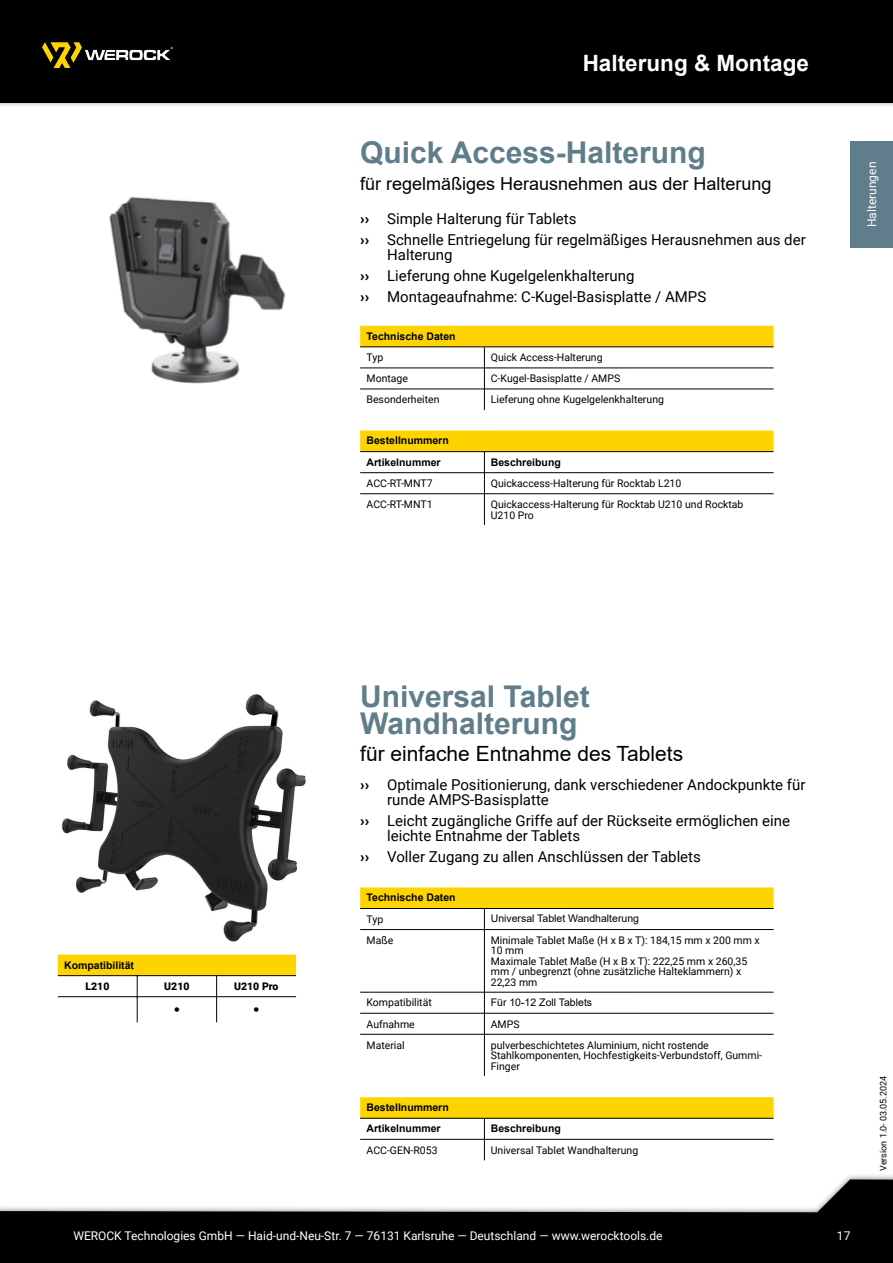
<style>
.page{position:relative;width:893px;height:1263px;background:#fff}
.page>*{position:absolute;margin:0;border:0;box-sizing:border-box;transform-origin:0 0}
.t1{font:700 30px/27px "Arial";color:#607d8b}
.t2{font:700 22.5px "Arial";color:#fff}
.t3{font:21px "Arial";color:#000}
.t4{font:18px "Arial";color:#000}
.t5{font:18px "Arial";color:#010100}
.t6{font:15px/15px "Roboto";color:#000}
.t7{font:12px "Roboto";color:#fff}
.t8{font:10.5px/10.5px "Roboto";color:#000}
.t9{font:700 10.5px/21px "Arial";color:#000}
.t10{font:10.5px "Arial";color:#000}
.t11{font:900 10.5px "Roboto";color:#010100}
.t12{font:700 10.5px "Arial";color:#010100}
.t13{font:9px "Roboto";color:#000}
.s1{font-weight:900}
</style>
<div class="page">
<svg style="left:0;top:1179px;width:893px;height:84px;fill:#000"></svg>
<img style="left:0;top:102px;width:893px;height:4px">
<div style="left:0;top:0;width:893px;height:102px;background:#000"></div>
<div style="left:850px;top:141px;width:43px;height:107px;background:#607d8b"></div>
<img style="left:109px;top:196px;width:177px;height:188px">
<img style="left:61px;top:694px;width:245px;height:248px">
<img style="left:43px;top:43px;width:130px;height:24px">
<div style="left:360px;top:326px;width:414px;height:21px;background:#fed400"></div>
<hr style="left:484px;top:347px;width:1px;height:63px;background:#000">
<hr style="left:360px;top:367px;width:414px;height:1px;background:#000">
<hr style="left:360px;top:389px;width:414px;height:1px;background:#000">
<hr style="left:360px;top:346px;width:414px;height:1px;background:#000">
<div style="left:360px;top:431px;width:414px;height:21px;background:#fed400"></div>
<hr style="left:484px;top:452px;width:1px;height:73px;background:#000">
<hr style="left:360px;top:493px;width:124px;height:1px;background:#000">
<hr style="left:360px;top:451px;width:414px;height:1px;background:#000">
<hr style="left:360px;top:472px;width:414px;height:1px;background:#000">
<hr style="left:484px;top:493px;width:290px;height:1px;background:#000">
<div style="left:58px;top:954px;width:238px;height:22px;background:#fed400"></div>
<hr style="left:216px;top:976px;width:1px;height:46px;background:#000">
<hr style="left:137px;top:976px;width:1px;height:46px;background:#000">
<hr style="left:58px;top:975px;width:238px;height:1px;background:#000">
<hr style="left:58px;top:996px;width:238px;height:1px;background:#000">
<div style="left:360px;top:887px;width:414px;height:21px;background:#fed400"></div>
<hr style="left:484px;top:909px;width:1px;height:167px;background:#000">
<hr style="left:360px;top:929px;width:414px;height:1px;background:#000">
<hr style="left:360px;top:992px;width:414px;height:1px;background:#000">
<hr style="left:360px;top:1013px;width:414px;height:1px;background:#000">
<hr style="left:360px;top:1034px;width:414px;height:1px;background:#000">
<hr style="left:360px;top:908px;width:414px;height:1px;background:#000">
<div style="left:360px;top:1097px;width:414px;height:21px;background:#fed400"></div>
<hr style="left:484px;top:1118px;width:1px;height:42px;background:#000">
<hr style="left:360px;top:1118px;width:414px;height:1px;background:#000">
<hr style="left:360px;top:1139px;width:414px;height:1px;background:#000">
<h2 class="t2" style="left:583px;top:54px;width:228px">Halterung &amp; Montage</h2>
<h1 class="t1" style="left:360px;top:141px;width:347px">Quick Access-Halterung</h1>
<h3 class="t4" style="left:360px;top:177px;width:413px">für regelmäßiges Herausnehmen aus der Halterung</h3>
<h3 class="t6" style="left:360px;top:213px;width:218px"><span class="s1">››</span> Simple Halterung für Tablets</h3>
<h3 class="t6" style="left:387px;top:234px;width:420px;text-indent:-27px"><span class="s1">››</span> Schnelle Entriegelung für regelmäßiges Herausnehmen aus der<br>Halterung</h3>
<h3 class="t6" style="left:360px;top:267px;width:348px;line-height:21px"><span class="s1">››</span> Lieferung ohne Kugelgelenkhalterung<br><span class="s1">››</span> Montageaufnahme: C-Kugel-Basisplatte / AMPS</h3>
<p class="t9" style="left:367px;top:326px;width:91px">Technische Daten</p>
<p class="t8" style="left:367px;top:353px;width:18px">Typ</p>
<p class="t8" style="left:491px;top:353px;width:113px">Quick Access-Halterung</p>
<p class="t8" style="left:367px;top:374px;width:43px">Montage</p>
<p class="t8" style="left:491px;top:374px;width:131px">C-Kugel-Basisplatte / AMPS</p>
<p class="t8" style="left:367px;top:395px;width:75px">Besonderheiten</p>
<p class="t8" style="left:491px;top:395px;width:175px">Lieferung ohne Kugelgelenkhalterung</p>
<p class="t9" style="left:367px;top:431px;width:84px">Bestellnummern<br>Artikelnummer</p>
<p class="t9" style="left:491px;top:452px;width:72px">Beschreibung</p>
<p class="t8" style="left:367px;top:479px;width:68px">ACC-RT-MNT7</p>
<p class="t8" style="left:491px;top:479px;width:192px">Quickaccess-Halterung für Rocktab L210</p>
<p class="t8" style="left:367px;top:500px;width:68px">ACC-RT-MNT1</p>
<p class="t8" style="left:491px;top:500px;width:254px">Quickaccess-Halterung für Rocktab U210 und Rocktab<br>U210 Pro</p>
<p class="t7" style="left:867px;top:227px;width:67px;rotate:-90deg">Halterungen</p>
<h1 class="t1" style="left:360px;top:686px;width:231px">Universal Tablet<br>Wandhalterung</h1>
<h3 class="t3" style="left:360px;top:746px;width:325px">für einfache Entnahme des Tablets</h3>
<p class="t12" style="left:64px;top:961px;width:71px">Kompatibilität</p>
<p class="t11" style="left:86px;top:982px;width:25px">L210</p>
<p class="t11" style="left:164px;top:982px;width:27px">U210</p>
<p class="t11" style="left:234px;top:982px;width:46px">U210 Pro</p>
<h3 class="t5" style="left:174px;top:1003px;width:8px">•</h3>
<h3 class="t5" style="left:253px;top:1003px;width:8px">•</h3>
<h3 class="t6" style="left:387px;top:779px;width:420px;text-indent:-27px"><span class="s1">››</span> Optimale Positionierung, dank verschiedener Andockpunkte für runde AMPS-Basisplatte</h3>
<h3 class="t6" style="left:387px;top:815px;width:404px;text-indent:-27px"><span class="s1">››</span> Leicht zugängliche Griffe auf der Rückseite ermöglichen eine leichte Entnahme der Tablets</h3>
<h3 class="t6" style="left:360px;top:851px;width:342px"><span class="s1">››</span> Voller Zugang zu allen Anschlüssen der Tablets</h3>
<p class="t9" style="left:367px;top:888px;width:91px">Technische Daten</p>
<p class="t8" style="left:367px;top:915px;width:18px">Typ</p>
<p class="t10" style="left:491px;top:915px;width:150px">Universal Tablet Wandhalterung</p>
<p class="t8" style="left:367px;top:936px;width:28px">Maße</p>
<p class="t8" style="left:491px;top:936px;width:270px">Minimale Tablet Maße (H x B x T): 184,15 mm x 200 mm x<br>10 mm<br>Maximale Tablet Maße (H x B x T): 222,25 mm x 260,35 mm / unbegrenzt (ohne zusätzliche Halteklammern) x<br>22,23 mm</p>
<p class="t8" style="left:367px;top:998px;width:67px">Kompatibilität</p>
<p class="t10" style="left:491px;top:998px;width:103px">Für 10-12 Zoll Tablets</p>
<p class="t8" style="left:367px;top:1019px;width:50px">Aufnahme</p>
<p class="t8" style="left:491px;top:1019px;width:30px">AMPS</p>
<p class="t8" style="left:367px;top:1041px;width:40px">Material</p>
<p class="t8" style="left:491px;top:1041px;width:273px">pulverbeschichtetes Aluminium, nicht rostende<br>Stahlkomponenten, Hochfestigkeits-Verbundstoff, Gummi-<br>Finger</p>
<p class="t9" style="left:367px;top:1098px;width:84px">Bestellnummern<br>Artikelnummer</p>
<p class="t9" style="left:491px;top:1119px;width:72px">Beschreibung</p>
<p class="t8" style="left:367px;top:1146px;width:73px">ACC-GEN-R053</p>
<p class="t8" style="left:491px;top:1146px;width:149px">Universal Tablet Wandhalterung</p>
<p class="t7" style="left:73px;top:1231px;width:591px">WEROCK Technologies GmbH — Haid-und-Neu-Str. 7 — 76131 Karlsruhe — Deutschland — www.werocktools.de</p>
<p class="t7" style="left:837px;top:1231px;width:15px">17</p>
<p class="t13" style="left:880px;top:1171px;width:96px;rotate:-90deg">Version 1.0- 03.05.2024</p>
</div>
